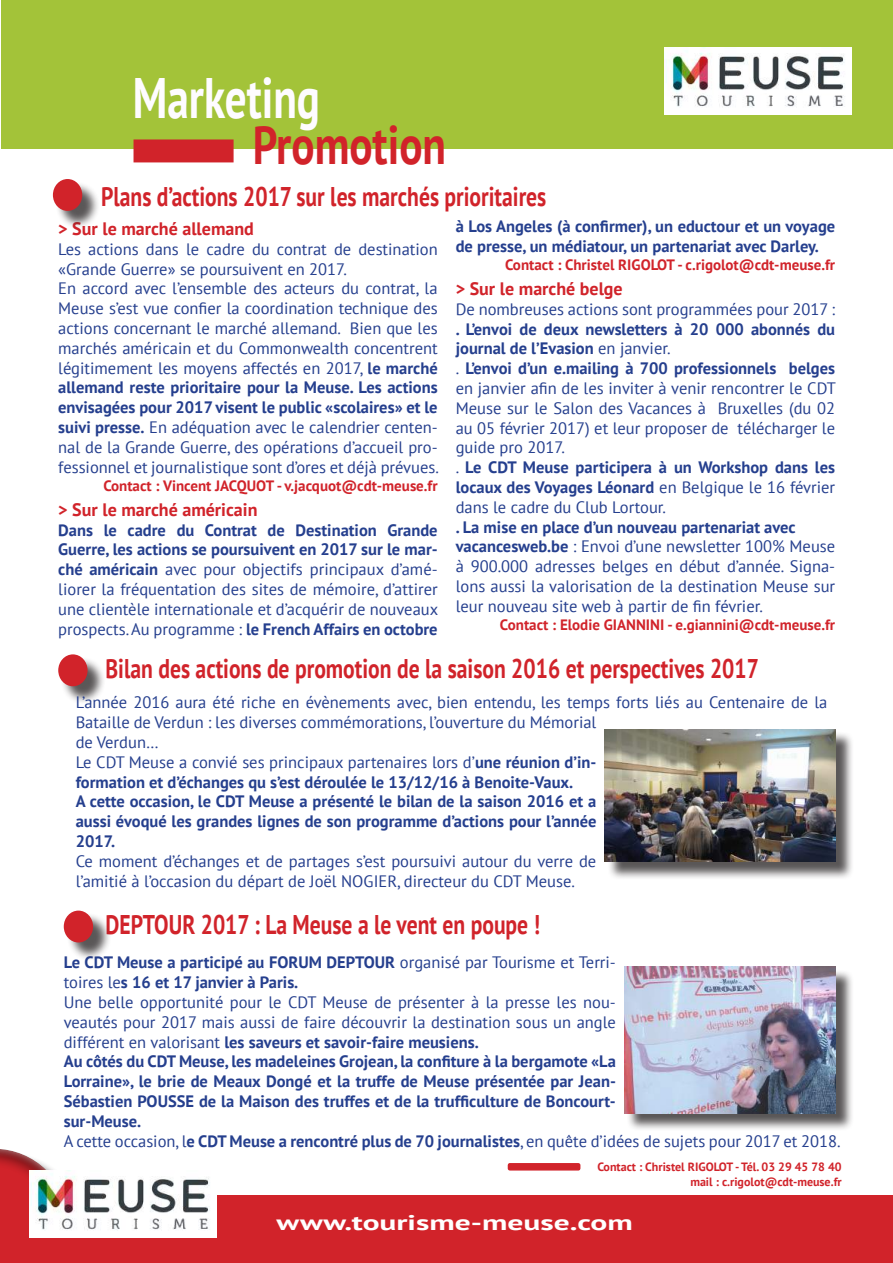
<style>
.page{position:relative;width:893px;height:1263px;background:#fff}
.page>*{position:absolute;margin:0;border:0;box-sizing:border-box;transform-origin:0 0}
.t1{font:700 56.85px "PT Sans";color:#fefcff;scale:.76 1}
.t2{font:700 54px "PT Sans";color:#d1232a;scale:.8 1}
.t3{font:700 27px "PT Sans";color:#d1232a;scale:.8 1}
.t4{font:700 21px "PT Sans";color:#fff;scale:1.5 1}
.t5{font:700 18px "PT Sans";color:#d1232a}
.t6{font:16.5px/19.8px "PT Sans";color:#253f8e}
.t7{font:700 16.5px/19.8px "PT Sans";color:#253f8e}
.t8{font:700 15px "PT Sans";color:#d1232a}
.t9{font:700 12px/14.4px "PT Sans";color:#d1232a;text-align:right}
.s1{font-weight:700}
.s2{font-weight:400}
</style>
<div class="page">
<div style="left:1px;top:0;width:891px;height:149px;background:#a3c339"></div>
<img style="left:665px;top:48px;width:186px;height:67px">
<div style="left:61px;top:657px;width:45px;height:48px;background:#231f20;opacity:.75"></div>
<div style="left:58px;top:654px;width:30px;height:32px;background:#d1232a;border-radius:50%"></div>
<div style="left:0;top:1146px;width:69px;height:117px;background:#fff;opacity:.75"></div>
<div style="left:30px;top:1195px;width:863px;height:68px;background:#d1232a"></div>
<img style="left:30px;top:1170px;width:186px;height:68px">
<div style="left:134px;top:139px;width:100px;height:23px;background:#d1232a;border:2px solid #d1232a"></div>
<div style="left:56px;top:182px;width:45px;height:47px;background:#231f20;opacity:.75"></div>
<div style="left:53px;top:179px;width:29px;height:32px;background:#d1232a;border-radius:50%"></div>
<div style="left:627px;top:969px;width:227px;height:163px;background:#231f20;opacity:.75"></div>
<img style="left:624px;top:967px;width:211px;height:146px">
<div style="left:66px;top:913px;width:45px;height:48px;background:#231f20;opacity:.75"></div>
<div style="left:64px;top:910px;width:29px;height:32px;background:#d1232a;border-radius:50%"></div>
<div style="left:607px;top:731px;width:247px;height:149px;background:#231f20;opacity:.75"></div>
<img style="left:605px;top:729px;width:230px;height:132px">
<div style="left:508px;top:1164px;width:72px;height:6px;background:#d1232a;border-radius:2px"></div>
<div style="left:508px;top:1163px;width:72px;height:7px;border:2px solid #d1232a;border-radius:2px"></div>
<h1 class="t1" style="left:133px;top:60px;width:248px">Marketing</h1>
<h2 class="t2" style="left:253px;top:110px;width:243px">Promotion</h2>
<h3 class="t3" style="left:101px;top:178px;width:558px">Plans d’actions 2017 sur les marchés prioritaires</h3>
<p class="t5" style="left:58px;top:217px;width:197px">&gt; Sur le marché allemand</p>
<p class="t6" style="left:58px;top:239px;width:382px">Les actions dans le cadre du contrat de destination «Grande Guerre» se poursuivent en 2017.<br>En accord avec l’ensemble des acteurs du contrat, la Meuse s’est vue confier la coordination technique des actions concernant le marché allemand. Bien que les marchés américain et du Commonwealth concentrent légitimement les moyens affectés en 2017, <span class="s1">le marché allemand reste prioritaire pour la Meuse. Les actions envisagées pour 2017 visent le public «scolaires» et le suivi presse.</span> En adéquation avec le calendrier centen&shy;nal de la Grande Guerre, des opérations d’accueil pro&shy;fessionnel et journalistique sont d’ores et déjà prévues.</p>
<p class="t8" style="left:103px;top:475px;width:336px">Contact : Vincent JACQUOT - v.jacquot@cdt-meuse.fr</p>
<p class="t5" style="left:58px;top:498px;width:201px">&gt; Sur le marché américain</p>
<p class="t6" style="left:58px;top:520px;width:381px;text-align:justify"><span class="s1">Dans le cadre du Contrat de Destination Grande Guerre, les actions se poursuivent en 2017 sur le mar&shy;ché américain</span> avec pour objectifs principaux d’amé&shy;liorer la fréquentation des sites de mémoire, d’attirer une clientèle internationale et d’acquérir de nouveaux prospects. Au programme : <span class="s1">le French Affairs en octobre</span></p>
<p class="t7" style="left:456px;top:216px;width:381px">à Los Angeles (à confirmer), un eductour et un voyage de presse, un médiatour, un partenariat avec Darley.</p>
<p class="t8" style="left:505px;top:255px;width:332px">Contact : Christel RIGOLOT - c.rigolot@cdt-meuse.fr</p>
<p class="t5" style="left:456px;top:277px;width:169px">&gt; Sur le marché belge</p>
<p class="t6" style="left:456px;top:299px;width:381px">De nombreuses actions sont programmées pour 2017 :</p>
<p class="t6" style="left:456px;top:318px;width:382px"><span class="s1">. L’envoi de deux newsletters à 20 000 abonnés du journal de l’Evasion</span> en janvier.<br>. <span class="s1">L’envoi d’un e.mailing à 700 professionnels belges </span>en janvier afin de les inviter à venir rencontrer le CDT Meuse sur le Salon des Vacances à Bruxelles (du 02 au 05 février 2017) et leur proposer de télécharger le guide pro 2017.<br>. <span class="s1">Le CDT Meuse participera à un Workshop dans les locaux des Voyages Léonard</span> en Belgique le 16 février dans le cadre du Club Lortour.</p>
<p class="t6" style="left:456px;top:516px;width:381px"><span class="s1">. La mise en place d’un nouveau partenariat avec vacancesweb.be</span> : Envoi d’une newsletter 100% Meuse à 900.000 adresses belges en début d’année. Signa&shy;lons aussi la valorisation de la destination Meuse sur leur nouveau site web à partir de fin février.</p>
<p class="t8" style="left:500px;top:615px;width:337px">Contact : Elodie GIANNINI - e.giannini@cdt-meuse.fr</p>
<h3 class="t3" style="left:106px;top:651px;width:818px">Bilan des actions de promotion de la saison 2016 et perspectives 2017</h3>
<p class="t6" style="left:76px;top:692px;width:753px">L’année 2016 aura été riche en évènements avec, bien entendu, les temps forts liés au Centenaire de la Bataille de Verdun : les diverses commémorations, l’ouverture du Mémorial<br>de Verdun…<br>Le CDT Meuse a convié ses principaux partenaires lors d’<span class="s1">une réunion d’in-<br>formation et d’échanges qu s’est déroulée le 13/12/16 à Benoite-Vaux.<br>A cette occasion, le CDT Meuse a présenté le bilan de la saison 2016 et a<br>aussi évoqué les grandes lignes de son programme d’actions pour l’année<br>2017.</span></p>
<p class="t6" style="left:76px;top:851px;width:522px">Ce moment d’échanges et de partages s’est poursuivi autour du verre de l’amitié à l’occasion du départ de Joël NOGIER, directeur du CDT Meuse.</p>
<h3 class="t3" style="left:105px;top:907px;width:545px">DEPTOUR 2017 : La Meuse a le vent en poupe !</h3>
<p class="t7" style="left:64px;top:952px;width:778px">Le CDT Meuse a participé au FORUM DEPTOUR <span class="s2">organisé par Tourisme et Terri-<br>toires le</span>s 16 et 17 janvier à Paris.<br><span class="s2">Une belle opportunité pour le CDT Meuse de présenter à la presse les nou-<br>veautés pour 2017 mais aussi de faire découvrir la destination sous un angle<br>différent en valorisant</span> les saveurs et savoir-faire meusiens.<br>Au côtés du CDT Meuse, les madeleines Grojean, la confiture à la bergamote «La<br>Lorraine», le brie de Meaux Dongé et la truffe de Meuse présentée par Jean-<br>Sébastien POUSSE de la Maison des truffes et de la trufficulture de Boncourt-<br>sur-Meuse.<br><span class="s2">A cette occasion, l</span>e CDT Meuse a rencontré plus de 70 journalistes<span class="s2">, en quête d’idées de sujets pour 2017 et 2018.</span></p>
<p class="t9" style="left:597px;top:1159px;width:246px">Contact : Christel RIGOLOT - Tél. 03 29 45 78 40 mail : c.rigolot@cdt-meuse.fr</p>
<p class="t4" style="left:277px;top:1209px;width:239px">www.tourisme-meuse.com</p>
</div>
